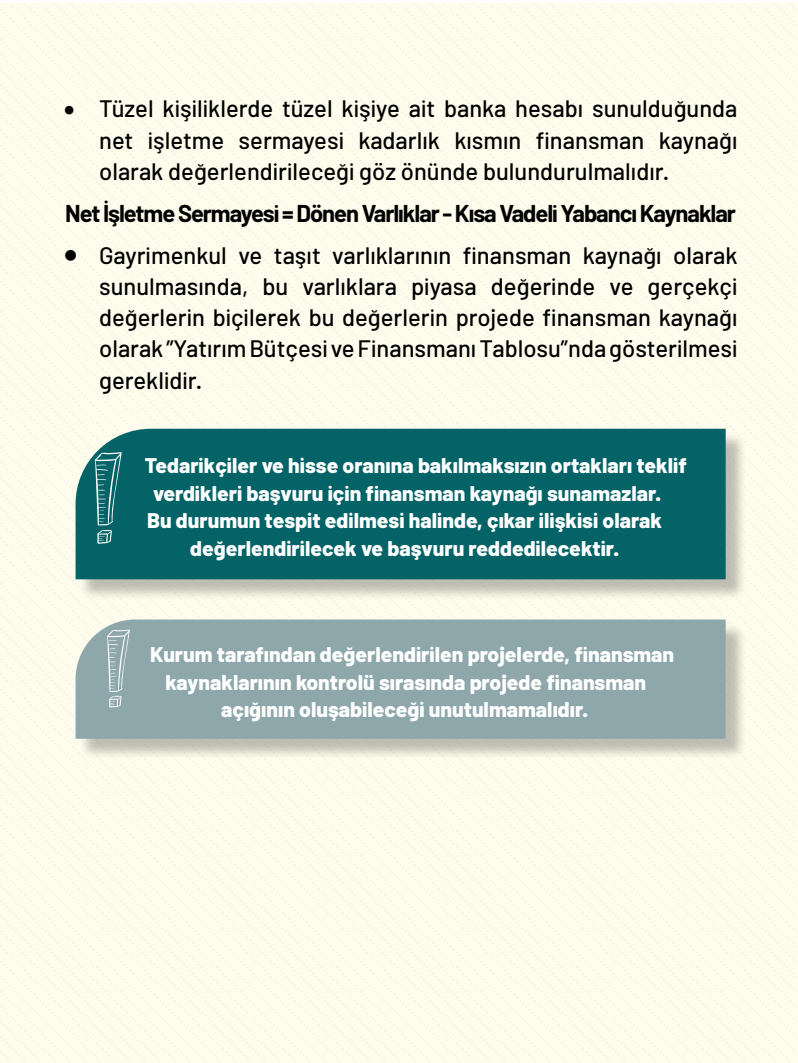
<style>
.page{position:relative;width:798px;height:1063px;background:#fff}
.page>*{position:absolute;margin:0;border:0;box-sizing:border-box;transform-origin:0 0}
.t1{font:500 23.75px/31.2px "Barlow";color:#000;text-align:justify}
.t2{font:700 23.75px "Barlow";letter-spacing:-.045em;color:#000}
.t3{font:800 21.25px "Barlow";color:#fff}
</style>
<div class="page">
<div style="left:0;top:4px;width:797px;height:1059px;background:#fefcec"></div>
<div style="left:79px;top:432px;width:668px;height:169px;background:#000;opacity:.25"></div>
<div style="left:76px;top:429px;width:649px;height:150px;background:#046367"></div>
<svg style="left:94px;top:452px;width:28px;height:92px;background:#317e82"></svg>
<div style="left:79px;top:623px;width:668px;height:137px;background:#000;opacity:.25"></div>
<div style="left:76px;top:620px;width:649px;height:119px;background:#8ea7ab"></div>
<svg style="left:107px;top:629px;width:23px;height:79px;background:#a2b6ba"></svg>
<p class="t1" style="left:99px;top:93px;width:639px;text-indent:-35px">• Tüzel kişiliklerde tüzel kişiye ait banka hesabı sunulduğunda net işletme sermayesi kadarlık kısmın finansman kaynağı olarak değerlendirileceği göz önünde bulundurulmalıdır.</p>
<p class="t2" style="left:65px;top:198px;width:672px">Net İşletme Sermayesi = Dönen Varlıklar - Kısa Vadeli Yabancı Kaynaklar</p>
<p class="t1" style="left:99px;top:239px;width:639px;text-indent:-35px">• Gayrimenkul ve taşıt varlıklarının finansman kaynağı olarak sunulmasında, bu varlıklara piyasa değerinde ve gerçekçi değerlerin biçilerek bu değerlerin projede finansman kaynağı olarak ”Yatırım Bütçesi ve Finansmanı Tablosu”nda gösterilmesi gereklidir.</p>
<p class="t3" style="left:145px;top:453px;width:543px">Tedarikçiler ve hisse oranına bakılmaksızın ortakları teklif</p>
<p class="t3" style="left:153px;top:480px;width:509px">verdikleri başvuru için finansman kaynağı sunamazlar.</p>
<p class="t3" style="left:147px;top:508px;width:516px">Bu durumun tespit edilmesi halinde, çıkar ilişkisi olarak</p>
<p class="t3" style="left:190px;top:535px;width:430px">değerlendirilecek ve başvuru reddedilecektir.</p>
<p class="t3" style="left:150px;top:641px;width:525px">Kurum tarafından değerlendirilen projelerde, finansman</p>
<p class="t3" style="left:165px;top:669px;width:482px">kaynaklarının kontrolü sırasında projede finansman</p>
<p class="t3" style="left:221px;top:696px;width:368px">açığının oluşabileceği unutulmamalıdır.</p>
</div>
